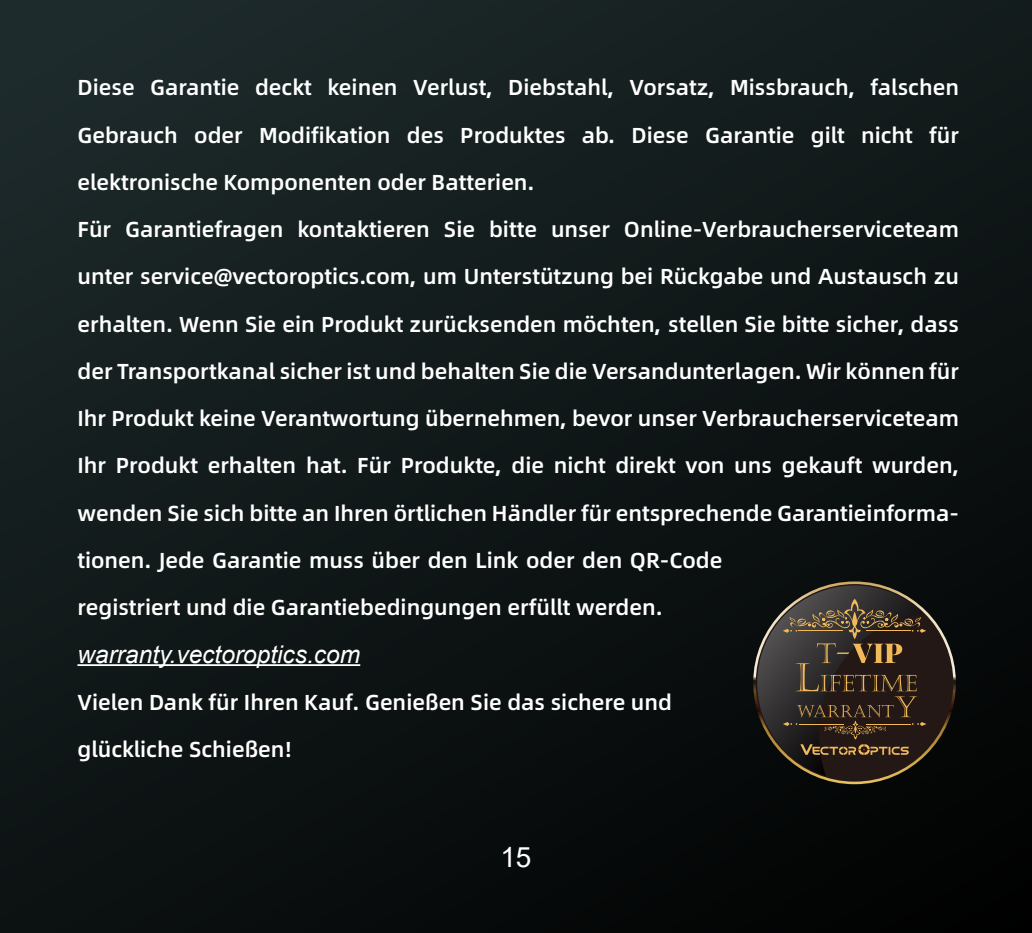
<style>
.page{position:relative;width:1032px;height:933px;background:#fff}
.page>*{position:absolute;margin:0;border:0;box-sizing:border-box;transform-origin:0 0}
.t1{font:28px "Arial";color:#fff}
.t2{font:italic 24.5px "Arial";color:#fff}
.t3{font:700 21.7px/47.2px "Alibaba Pu Hui Ti 2 75 Semi";color:#fff}
.s1{font-family:"Microsoft Ya Hei"}
</style>
<div class="page">
<div style="left:0;top:0;width:1032px;height:933px;background:linear-gradient(to right,#161f20,#0a0f0f)"></div>
<hr style="left:77px;top:664px;width:283px;height:2px;background:#fff">
<svg style="left:753px;top:581px;width:203px;height:203px;background:#1e1d16"></svg>
<div style="left:756px;top:584px;width:197px;height:197px;background:#231815;border-radius:50%"></div>
<svg style="left:757px;top:585px;width:169px;height:191px"></svg>
<p class="t3" style="left:77px;top:63px;width:883px">Diese Garantie deckt keinen Verlust<span class="s1">,</span> Diebstahl<span class="s1">,</span> Vorsatz<span class="s1">,</span> Missbrauch<span class="s1">,</span> falschen Gebrauch oder Modifikation des Produktes ab. Diese Garantie gilt nicht für elektronische Komponenten oder Batterien.<br>Für Garantiefragen kontaktieren Sie bitte unser Online-Verbraucherserviceteam unter service@vectoroptics.com<span class="s1">,</span> um Unterstützung bei Rückgabe und Austausch zu erhalten. Wenn Sie ein Produkt zurücksenden möchten<span class="s1">,</span> stellen Sie bitte sicher<span class="s1">,</span> dass der Transportkanal sicher ist und behalten Sie die Versandunterlagen. Wir können für Ihr Produkt keine Verantwortung übernehmen<span class="s1">,</span> bevor unser Verbraucherserviceteam Ihr Produkt erhalten hat. Für Produkte<span class="s1">,</span> die nicht direkt von uns gekauft wurden<span class="s1">, </span>wenden Sie sich bitte an Ihren örtlichen Händler für entsprechende Garantieinforma&shy;tionen. Jede Garantie muss über den Link oder den QR-Code<br>registriert und die Garantiebedingungen erfüllt werden.</p>
<p class="t2" style="left:77px;top:638px;width:284px">warranty.vectoroptics.com</p>
<p class="t3" style="left:77px;top:677px;width:596px">Vielen Dank für Ihren Kauf. Genießen Sie das sichere und glückliche Schießen!</p>
<p class="t1" style="left:500px;top:838px;width:33px">15</p>
</div>
